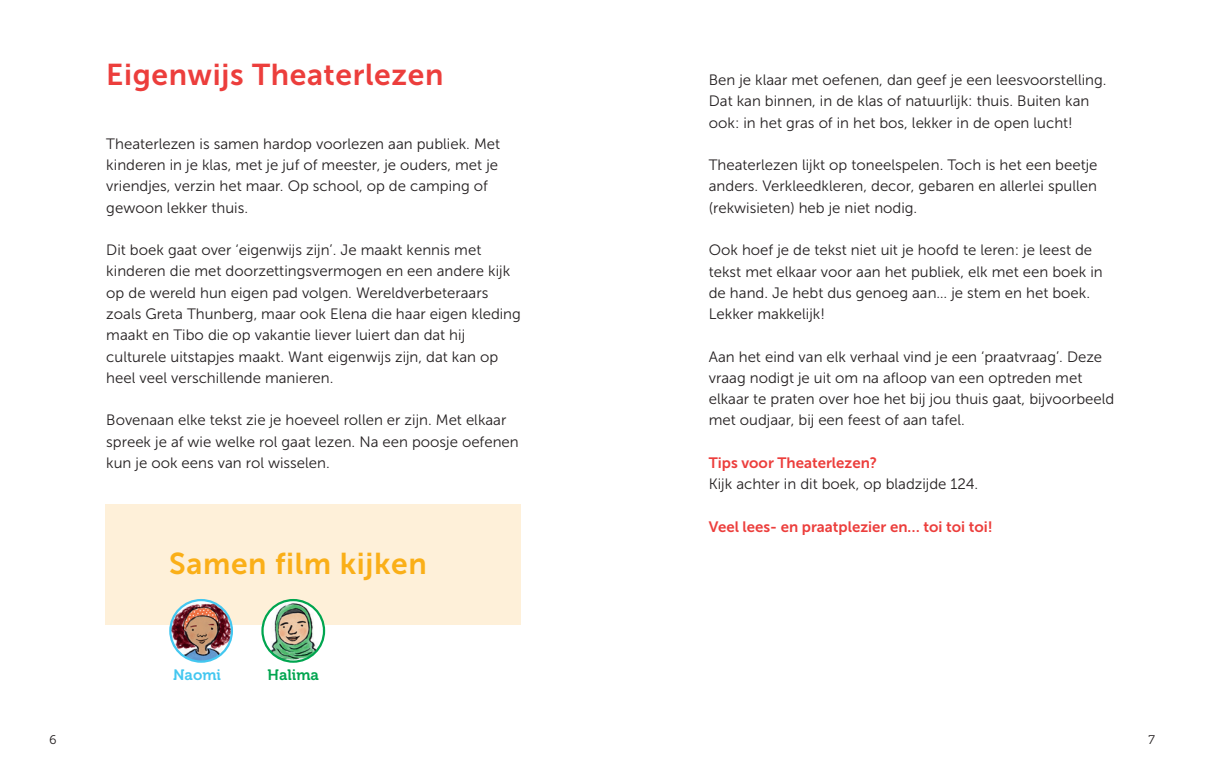
<style>
.page{position:relative;width:1205px;height:780px;background:#fff}
.page>*{position:absolute;margin:0;border:0;box-sizing:border-box;transform-origin:0 0}
.t1{font:30px "Museo Sans 700";letter-spacing:.02em;color:#ec3e3c}
.t2{font:30px "Museo Sans 700";letter-spacing:.02em;color:#faaf18}
.t3{font:15px/21.2px "Museo Sans 300";color:#231f20}
.t4{font:15px "Museo Sans 700";color:#ec3e3c}
.t5{font:15px "Museo 700";color:#00a54f}
.t6{font:15px "Museo 700";color:#43c7f0}
.t7{font:12.5px "Museo 300";color:#231f20}
</style>
<div class="page">
<div style="left:105px;top:504px;width:416px;height:120px;background:#fef0d9"></div>
<img style="left:170px;top:600px;width:62px;height:61px;border-radius:31px">
<div style="left:169px;top:599px;width:64px;height:63px;border:2px solid #43c7f0;border-radius:50%"></div>
<img style="left:262px;top:600px;width:62px;height:61px;border-radius:31px">
<div style="left:261px;top:599px;width:64px;height:63px;border:2px solid #00a54f;border-radius:50%"></div>
<h1 class="t1" style="left:106px;top:58px;width:339px">Eigenwijs Theaterlezen</h1>
<p class="t3" style="left:106px;top:133px;width:395px">Theaterlezen is samen hardop voorlezen aan publiek. Met kinderen in je klas, met je juf of meester, je ouders, met je vriendjes, verzin het maar. Op school, op de camping of gewoon lekker thuis.</p>
<p class="t3" style="left:106px;top:239px;width:416px">Dit boek gaat over ‘eigenwijs zijn’. Je maakt kennis met kinderen die met doorzettingsvermogen en een andere kijk op de wereld hun eigen pad volgen. Wereldverbeteraars zoals Greta Thunberg, maar ook Elena die haar eigen kleding maakt en Tibo die op vakantie liever luiert dan dat hij culturele uitstapjes maakt. Want eigenwijs zijn, dat kan op heel veel verschillende manieren.</p>
<p class="t3" style="left:106px;top:409px;width:414px">Bovenaan elke tekst zie je hoeveel rollen er zijn. Met elkaar spreek je af wie welke rol gaat lezen. Na een poosje oefenen kun je ook eens van rol wisselen.</p>
<h1 class="t2" style="left:169px;top:547px;width:259px">Samen film kijken</h1>
<p class="t6" style="left:173px;top:667px;width:49px">Naomi</p>
<p class="t5" style="left:268px;top:667px;width:53px">Halima</p>
<p class="t3" style="left:709px;top:69px;width:399px">Ben je klaar met oefenen, dan geef je een leesvoorstelling.<br>Dat kan binnen, in de klas of natuurlijk: thuis. Buiten kan ook: in het gras of in het bos, lekker in de open lucht!</p>
<p class="t3" style="left:709px;top:154px;width:390px;text-align:justify">Theaterlezen lijkt op toneelspelen. Toch is het een beetje anders. Verkleedkleren, decor, gebaren en allerlei spullen (rekwisieten) heb je niet nodig.</p>
<p class="t3" style="left:709px;top:239px;width:395px">Ook hoef je de tekst niet uit je hoofd te leren: je leest de tekst met elkaar voor aan het publiek, elk met een boek in de hand. Je hebt dus genoeg aan… je stem en het boek.<br>Lekker makkelijk!</p>
<p class="t3" style="left:709px;top:346px;width:407px">Aan het eind van elk verhaal vind je een ‘praatvraag’. Deze vraag nodigt je uit om na afloop van een optreden met elkaar te praten over hoe het bij jou thuis gaat, bijvoorbeeld met oudjaar, bij een feest of aan tafel.</p>
<p class="t4" style="left:709px;top:454px;width:170px">Tips voor Theaterlezen?</p>
<p class="t3" style="left:709px;top:473px;width:271px">Kijk achter in dit boek, op bladzijde 124.</p>
<p class="t4" style="left:709px;top:518px;width:285px">Veel lees- en praatplezier en… toi toi toi!</p>
<p class="t7" style="left:50px;top:733px;width:8px">6</p>
<p class="t7" style="left:1148px;top:733px;width:8px">7</p>
</div>
